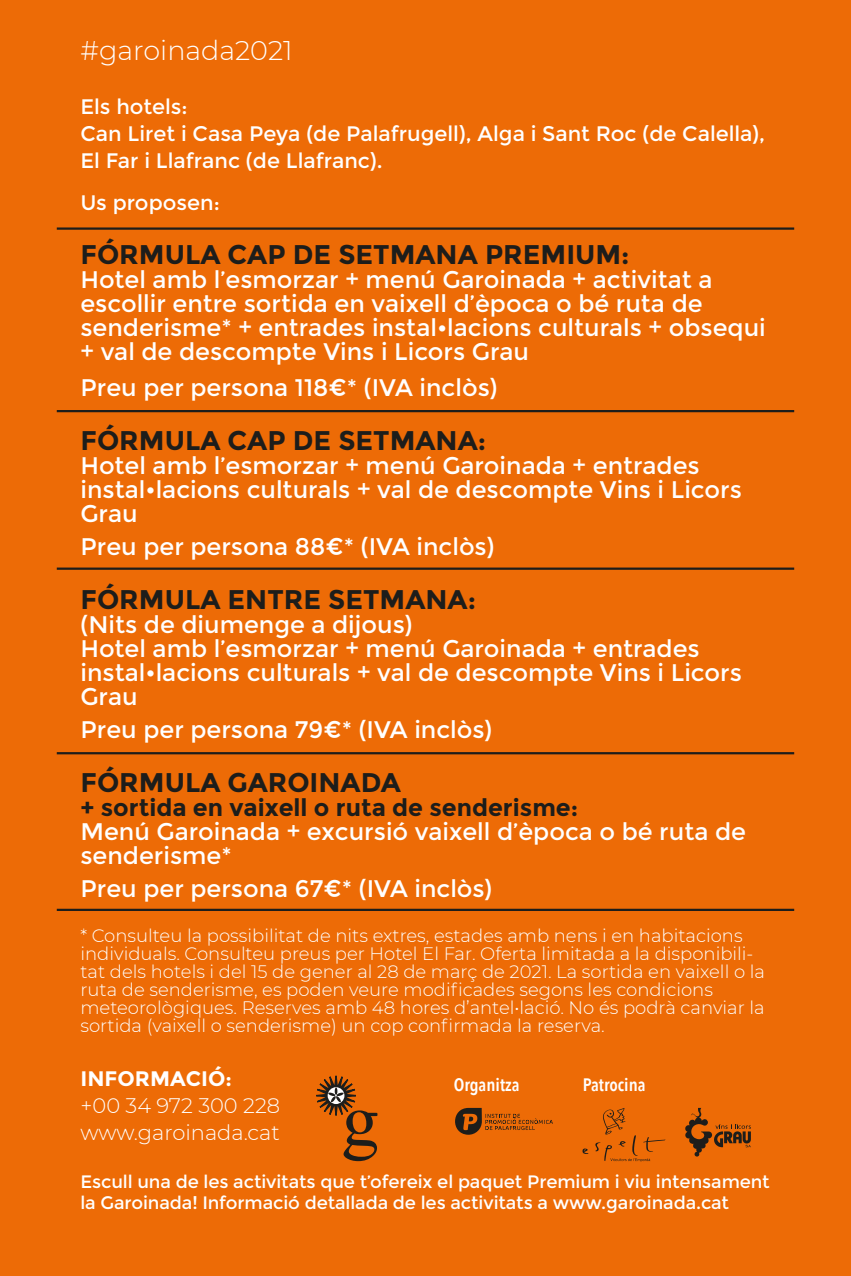
<style>
.page{position:relative;width:851px;height:1276px;background:#fff}
.page>*{position:absolute;margin:0;border:0;box-sizing:border-box;transform-origin:0 0}
.t1{font:700 27px "Montserrat";color:#1d1d1b}
.t2{font:300 27px "Montserrat";color:#fff}
.t3{font:24px/24px "Montserrat";color:#fff}
.t4{font:700 24px "Montserrat";color:#1d1d1b}
.t5{font:21px/27px "Montserrat";color:#fff}
.t6{font:300 21px/27px "Montserrat";color:#fff}
.t7{font:700 21px "Montserrat";color:#fff}
.t8{font:300 18px/18px "Montserrat";color:#fff}
.t9{font:18px/21px "Montserrat";letter-spacing:-.005em;color:#fff}
.t10{font:600 18px "Avenir Next Condensed";color:#fff}
</style>
<div class="page">
<div style="left:0;top:0;width:850px;height:1276px;background:#ed6b06"></div>
<svg style="left:316px;top:1075px;width:61px;height:86px"></svg>
<svg style="left:582px;top:1148px;width:6px;height:6px"></svg>
<svg style="left:595px;top:1108px;width:70px;height:54px"></svg>
<svg style="left:685px;top:1108px;width:66px;height:48px"></svg>
<svg style="left:455px;top:1108px;width:98px;height:27px"></svg>
<hr style="left:57px;top:227px;width:737px;height:3px;background:#1d1d1b">
<hr style="left:57px;top:410px;width:737px;height:2px;background:#1d1d1b">
<hr style="left:57px;top:752px;width:737px;height:2px;background:#1d1d1b">
<hr style="left:57px;top:908px;width:737px;height:3px;background:#1d1d1b">
<hr style="left:57px;top:567px;width:737px;height:3px;background:#1d1d1b">
<p class="t2" style="left:80px;top:32px;width:214px">#garoinada2021</p>
<p class="t5" style="left:80px;top:93px;width:686px">Els hotels:<br>Can Liret i Casa Peya (de Palafrugell), Alga i Sant Roc (de Calella),<br>El Far i Llafranc (de Llafranc).</p>
<p class="t5" style="left:80px;top:189px;width:141px">Us proposen:</p>
<p class="t1" style="left:80px;top:238px;width:550px">FÓRMULA CAP DE SETMANA PREMIUM:</p>
<p class="t3" style="left:80px;top:267px;width:686px">Hotel amb l’esmorzar + menú Garoinada + activitat a escollir entre sortida en vaixell d’època o bé ruta de senderisme* + entrades instal•lacions culturals + obsequi + val de descompte Vins i Licors Grau</p>
<p class="t3" style="left:80px;top:375px;width:418px">Preu per persona 118€* (IVA inclòs)</p>
<p class="t1" style="left:80px;top:424px;width:407px">FÓRMULA CAP DE SETMANA:</p>
<p class="t3" style="left:80px;top:453px;width:662px">Hotel amb l’esmorzar + menú Garoinada + entrades instal•lacions culturals + val de descompte Vins i Licors<br>Grau</p>
<p class="t3" style="left:80px;top:534px;width:415px">Preu per persona 88€* (IVA inclòs)</p>
<p class="t1" style="left:80px;top:583px;width:397px">FÓRMULA ENTRE SETMANA:</p>
<p class="t3" style="left:80px;top:612px;width:662px">(Nits de diumenge a dijous)<br>Hotel amb l’esmorzar + menú Garoinada + entrades instal•lacions culturals + val de descompte Vins i Licors Grau</p>
<p class="t3" style="left:80px;top:717px;width:413px">Preu per persona 79€* (IVA inclòs)</p>
<p class="t1" style="left:80px;top:766px;width:322px">FÓRMULA GAROINADA</p>
<p class="t4" style="left:80px;top:793px;width:499px">+ sortida en vaixell o ruta de senderisme:</p>
<p class="t3" style="left:80px;top:819px;width:667px">Menú Garoinada + excursió vaixell d’època o bé ruta de senderisme*</p>
<p class="t3" style="left:80px;top:876px;width:413px">Preu per persona 67€* (IVA inclòs)</p>
<p class="t8" style="left:80px;top:926px;width:686px">* Consulteu la possibilitat de nits extres, estades amb nens i en habitacions individuals. Consulteu preus per Hotel El Far. Oferta limitada a la disponibili&shy;tat dels hotels i del 15 de gener al 28 de març de 2021. La sortida en vaixell o la ruta de senderisme, es poden veure modificades segons les condicions meteorològiques. Reserves amb 48 hores d’antel•lació. No és podrà canviar la sortida (vaixell o senderisme) un cop confirmada la reserva.</p>
<p class="t7" style="left:80px;top:1066px;width:153px">INFORMACIÓ:</p>
<p class="t6" style="left:80px;top:1091px;width:201px">+00 34 972 300 228 www.garoinada.cat</p>
<p class="t9" style="left:80px;top:1171px;width:690px">Escull una de les activitats que t’ofereix el paquet Premium i viu intensament la Garoinada! Informació detallada de les activitats a www.garoinada.cat</p>
<p class="t10" style="left:453px;top:1069px;width:67px">Organitza</p>
<p class="t10" style="left:582px;top:1069px;width:64px">Patrocina</p>
</div>
